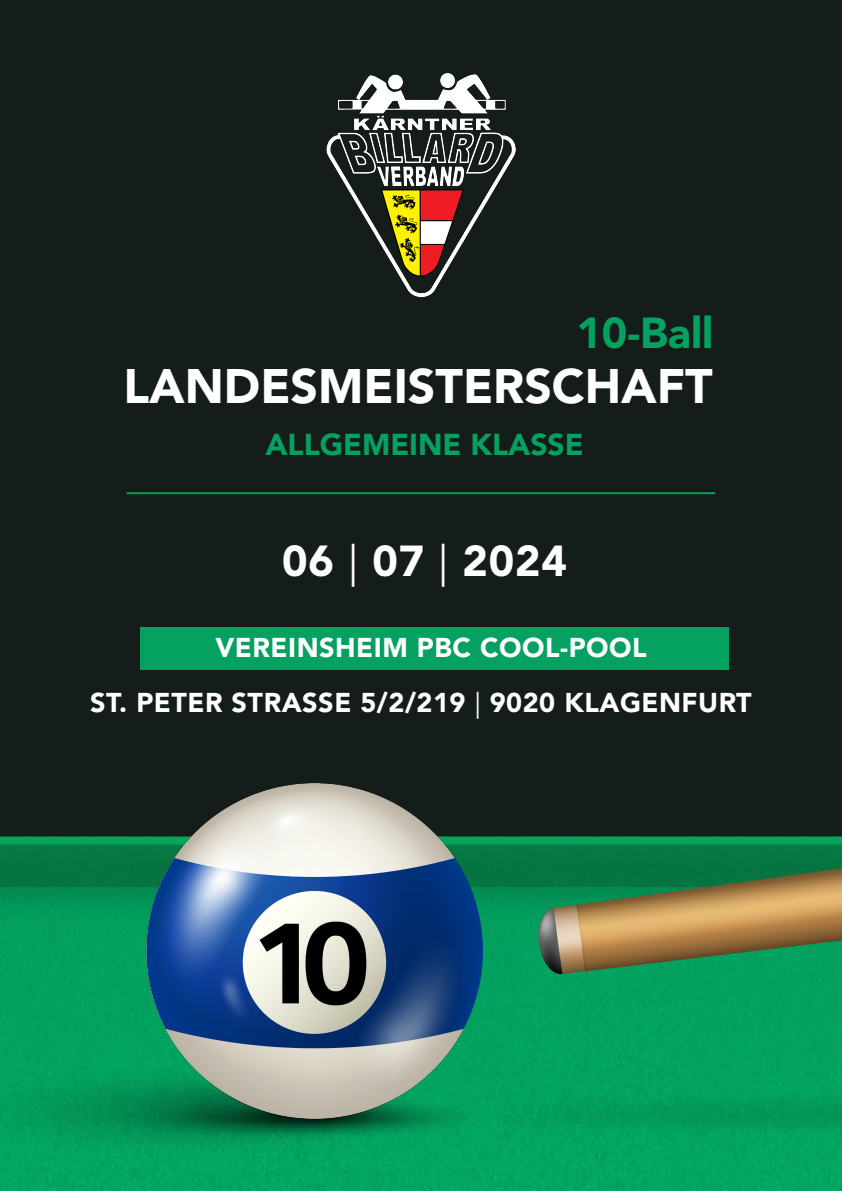
<style>
.page{position:relative;width:842px;height:1191px;background:#fff}
.page>*{position:absolute;margin:0;border:0;box-sizing:border-box;transform-origin:0 0}
.t1{font:900 48px "Avenir LT Pro";color:#fff}
.t2{font:900 43px "Avenir LT Pro";letter-spacing:.02em;color:#fff}
.t3{font:900 43px "Avenir LT Pro";color:#05a160}
.t4{font:900 30px "Avenir LT Pro";color:#05a160}
.t5{font:900 27px/54.9px "Avenir LT Pro";letter-spacing:.02em;color:#fff}
.s1{font-weight:400}
</style>
<div class="page">
<div style="left:0;top:0;width:842px;height:836px;background:#141d1a"></div>
<hr style="left:127px;top:492px;width:588px;height:2px;background:#05a160">
<img style="left:0;top:836px;width:842px;height:355px">
<img style="left:321px;top:68px;width:200px;height:234px">
<img style="left:146px;top:784px;width:336px;height:334px">
<div style="left:140px;top:627px;width:588px;height:42px;background:#05a160"></div>
<p class="t3" style="left:576px;top:307px;width:138px">10-Ball</p>
<p class="t1" style="left:123px;top:357px;width:591px">LANDESMEISTERSCHAFT</p>
<p class="t4" style="left:265px;top:426px;width:320px">ALLGEMEINE KLASSE</p>
<p class="t2" style="left:282px;top:535px;width:286px">06 <span class="s1">|</span> 07 <span class="s1">|</span> 2024</p>
<p class="t5" style="left:90px;top:620px;width:663px;text-indent:125px">VEREINSHEIM PBC COOL-POOL<br>ST. PETER STRASSE 5/2/219 <span class="s1">|</span> 9020 KLAGENFURT</p>
</div>
